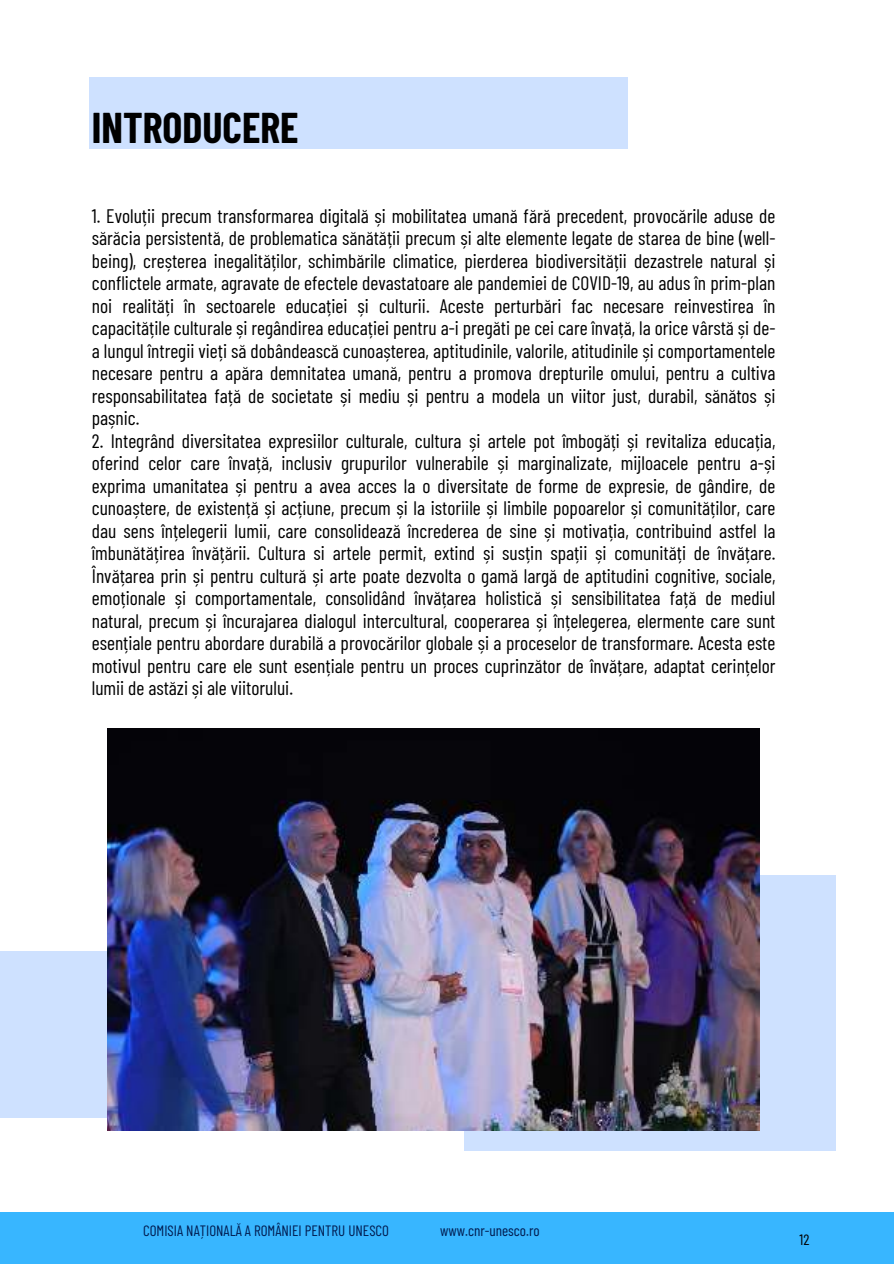
<style>
.page{position:relative;width:894px;height:1264px;background:#fff}
.page>*{position:absolute;margin:0;border:0;box-sizing:border-box;transform-origin:0 0}
.t1{font:700 42px "Barlow Condensed";color:#000}
.t2{font:19.5px/22.5px "Barlow Condensed";color:#000;text-align:justify}
.t3{font:15px "Barlow Condensed";color:#011c50}
.t4{font:15px "Barlow Condensed";color:#000}
</style>
<div class="page">
<div style="left:464px;top:875px;width:371px;height:275px;background:#cee1ff"></div>
<div style="left:0;top:950px;width:117px;height:167px;background:#cee1ff"></div>
<div style="left:89px;top:77px;width:539px;height:71px;background:#cee1ff"></div>
<div style="left:0;top:1211px;width:893px;height:52px;background:#38b6ff"></div>
<img style="left:107px;top:728px;width:652px;height:402px">
<h1 class="t1" style="left:92px;top:98px;width:208px">INTRODUCERE</h1>
<p class="t2" style="left:92px;top:203px;width:685px">1. Evoluții precum transformarea digitală și mobilitatea umană fără precedent, provocările aduse de sărăcia persistentă, de problematica sănătății precum și alte elemente legate de starea de bine (well&shy;being), creșterea inegalităților, schimbările climatice, pierderea biodiversității dezastrele natural și conflictele armate, agravate de efectele devastatoare ale pandemiei de COVID-19, au adus în prim-plan noi realități în sectoarele educației și culturii. Aceste perturbări fac necesare reinvestirea în capacitățile culturale și regândirea educației pentru a-i pregăti pe cei care învață, la orice vârstă și de&shy;a lungul întregii vieți să dobândească cunoașterea, aptitudinile, valorile, atitudinile și comportamentele necesare pentru a apăra demnitatea umană, pentru a promova drepturile omului, pentru a cultiva responsabilitatea față de societate și mediu și pentru a modela un viitor just, durabil, sănătos și pașnic.</p>
<p class="t2" style="left:92px;top:428px;width:685px">2. Integrând diversitatea expresiilor culturale, cultura și artele pot îmbogăți și revitaliza educația, oferind celor care învață, inclusiv grupurilor vulnerabile și marginalizate, mijloacele pentru a-și exprima umanitatea și pentru a avea acces la o diversitate de forme de expresie, de gândire, de cunoaștere, de existență și acțiune, precum și la istoriile și limbile popoarelor și comunităților, care dau sens înțelegerii lumii, care consolidează încrederea de sine și motivația, contribuind astfel la îmbunătățirea învățării. Cultura si artele permit, extind și susțin spații și comunități de învățare.<br>Învățarea prin și pentru cultură și arte poate dezvolta o gamă largă de aptitudini cognitive, sociale, emoționale și comportamentale, consolidând învățarea holistică și sensibilitatea față de mediul natural, precum și încurajarea dialogul intercultural, cooperarea și înțelegerea, elermente care sunt esențiale pentru abordare durabilă a provocărilor globale și a proceselor de transformare. Acesta este motivul pentru care ele sunt esențiale pentru un proces cuprinzător de învățare, adaptat cerințelor lumii de astăzi și ale viitorului.</p>
<p class="t3" style="left:143px;top:1219px;width:247px">COMISIA NAȚIONALĂ A ROMÂNIEI PENTRU UNESCO</p>
<p class="t3" style="left:440px;top:1219px;width:101px">www.cnr-unesco.ro</p>
<p class="t4" style="left:799px;top:1228px;width:11px">12</p>
</div>
